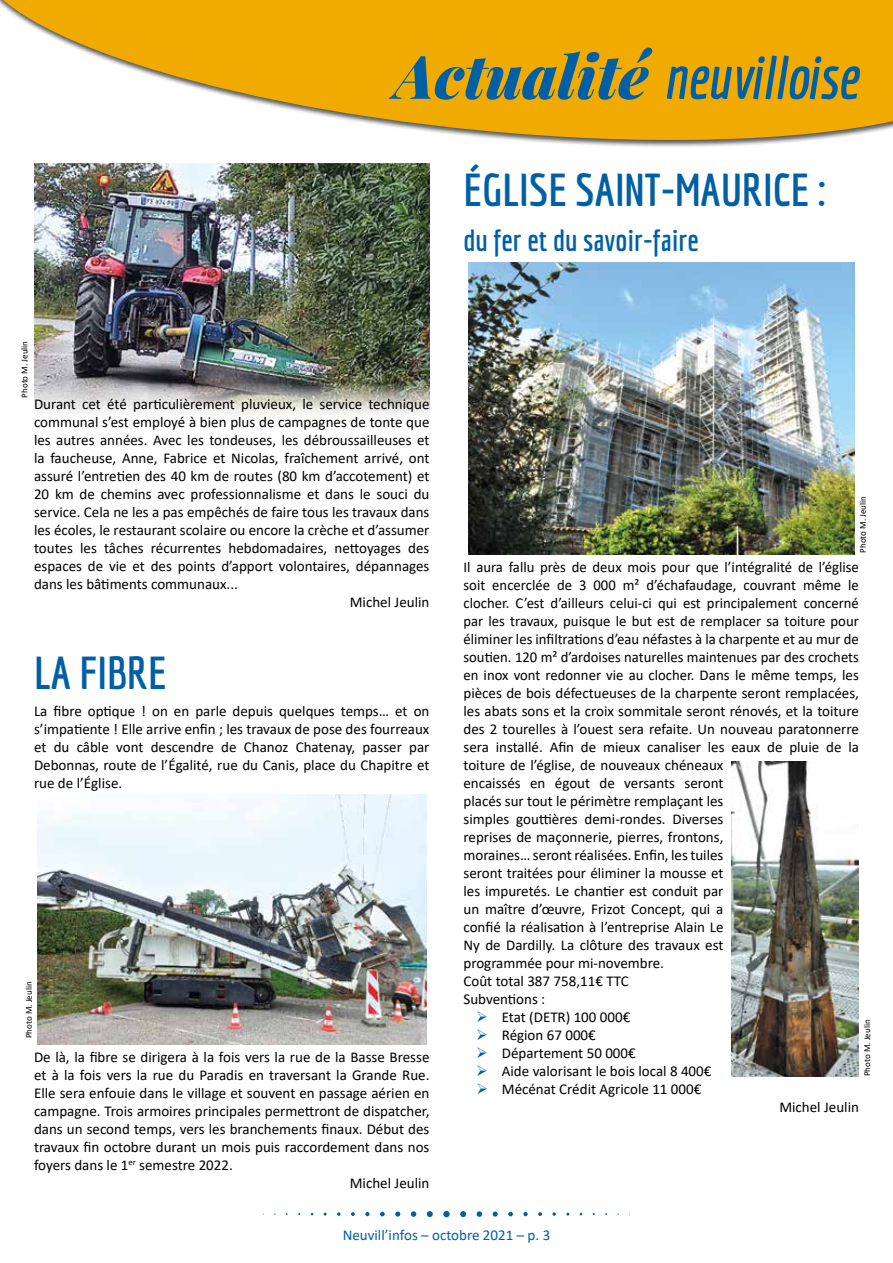
<style>
.page{position:relative;width:893px;height:1263px;background:#fff}
.page>*{position:absolute;margin:0;border:0;box-sizing:border-box;transform-origin:0 0}
.t1{font:italic 700 60px "Economica";color:#005fa5}
.t2{font:700 45px "Economica";color:#005fa5}
.t3{font:700 30px "Economica";color:#005fa5}
.t4{font:15px/18px "Calibri";color:#000;text-align:justify}
.t5{font:15px "Calibri";color:#005fa5}
.t6{font:9px "Calibri";color:#000}
.s1{font-family:"Playfair Display";font-weight:900}
</style>
<div class="page">
<div style="left:443px;top:1211px;width:7px;height:6px;background:#005fa5;border-radius:50%"></div>
<svg style="left:411px;top:1211px;width:5px;height:6px"></svg>
<svg style="left:477px;top:1211px;width:5px;height:6px"></svg>
<svg style="left:395px;top:1211px;width:5px;height:5px"></svg>
<svg style="left:493px;top:1211px;width:5px;height:5px"></svg>
<svg style="left:380px;top:1212px;width:5px;height:4px"></svg>
<svg style="left:508px;top:1212px;width:5px;height:4px"></svg>
<svg style="left:365px;top:1212px;width:5px;height:4px"></svg>
<svg style="left:523px;top:1212px;width:5px;height:4px"></svg>
<svg style="left:351px;top:1212px;width:4px;height:4px"></svg>
<svg style="left:538px;top:1212px;width:4px;height:4px"></svg>
<svg style="left:337px;top:1212px;width:3px;height:4px"></svg>
<svg style="left:552px;top:1212px;width:4px;height:4px"></svg>
<svg style="left:427px;top:1211px;width:6px;height:6px"></svg>
<svg style="left:460px;top:1211px;width:6px;height:6px"></svg>
<svg style="left:0;top:0;width:893px;height:147px;fill:#f0aa00"></svg>
<img style="left:37px;top:795px;width:389px;height:249px">
<img style="left:468px;top:262px;width:386px;height:292px">
<img style="left:732px;top:762px;width:127px;height:314px">
<img style="left:34px;top:164px;width:395px;height:253px">
<h1 class="t1" style="left:395px;top:42px;width:466px"><span class="s1">Actualité</span> neuvilloise</h1>
<p class="t6" style="left:18px;top:398px;width:58px;rotate:-90deg">Photo M. Jeulin</p>
<p class="t4" style="left:34px;top:394px;width:397px">Durant cet été particulièrement pluvieux, le service technique</p>
<p class="t4" style="left:34px;top:412px;width:397px">communal s’est employé à bien plus de campagnes de tonte que</p>
<p class="t4" style="left:34px;top:430px;width:397px">les autres années. Avec les tondeuses, les débroussailleuses et</p>
<p class="t4" style="left:34px;top:448px;width:397px">la faucheuse, Anne, Fabrice et Nicolas, fraîchement arrivé, ont</p>
<p class="t4" style="left:34px;top:466px;width:397px">assuré l’entretien des 40 km de routes (80 km d’accotement) et</p>
<p class="t4" style="left:34px;top:484px;width:397px">20 km de chemins avec professionnalisme et dans le souci du</p>
<p class="t4" style="left:34px;top:502px;width:397px">service. Cela ne les a pas empêchés de faire tous les travaux dans</p>
<p class="t4" style="left:34px;top:520px;width:397px">les écoles, le restaurant scolaire ou encore la crèche et d’assumer</p>
<p class="t4" style="left:34px;top:538px;width:397px">toutes les tâches récurrentes hebdomadaires, nettoyages des</p>
<p class="t4" style="left:34px;top:556px;width:397px">espaces de vie et des points d’apport volontaires, dépannages</p>
<p class="t4" style="left:34px;top:574px;width:205px">dans les bâtiments communaux...</p>
<p class="t4" style="left:350px;top:592px;width:81px">Michel Jeulin</p>
<h2 class="t2" style="left:34px;top:647px;width:134px">LA FIBRE</h2>
<p class="t4" style="left:34px;top:701px;width:397px">La fibre optique ! on en parle depuis quelques temps… et on s’impatiente ! Elle arrive enfin ; les travaux de pose des fourreaux et du câble vont descendre de Chanoz Chatenay, passer par Debonnas, route de l’Égalité, rue du Canis, place du Chapitre et rue de l’Église.</p>
<p class="t6" style="left:23px;top:1038px;width:58px;rotate:-90deg">Photo M. Jeulin</p>
<p class="t4" style="left:34px;top:1048px;width:397px">De là, la fibre se dirigera à la fois vers la rue de la Basse Bresse</p>
<p class="t4" style="left:34px;top:1066px;width:397px">et à la fois vers la rue du Paradis en traversant la Grande Rue.</p>
<p class="t4" style="left:34px;top:1084px;width:397px">Elle sera enfouie dans le village et souvent en passage aérien en</p>
<p class="t4" style="left:34px;top:1102px;width:397px">campagne. Trois armoires principales permettront de dispatcher,</p>
<p class="t4" style="left:34px;top:1120px;width:397px">dans un second temps, vers les branchements finaux. Début des</p>
<p class="t4" style="left:34px;top:1138px;width:397px">travaux fin octobre durant un mois puis raccordement dans nos</p>
<p class="t4" style="left:34px;top:1156px;width:200px">foyers dans le 1<sup>er</sup> semestre 2022.</p>
<p class="t4" style="left:350px;top:1174px;width:81px">Michel Jeulin</p>
<h2 class="t2" style="left:463px;top:164px;width:364px">ÉGLISE SAINT-MAURICE :</h2>
<h3 class="t3" style="left:463px;top:223px;width:237px">du fer et du savoir-faire</h3>
<p class="t6" style="left:856px;top:553px;width:58px;rotate:-90deg">Photo M. Jeulin</p>
<p class="t4" style="left:463px;top:558px;width:397px">Il aura fallu près de deux mois pour que l’intégralité de l’église</p>
<p class="t4" style="left:463px;top:576px;width:397px">soit encerclée de 3 000 m² d’échafaudage, couvrant même le</p>
<p class="t4" style="left:463px;top:594px;width:397px">clocher. C’est d’ailleurs celui-ci qui est principalement concerné</p>
<p class="t4" style="left:463px;top:612px;width:397px">par les travaux, puisque le but est de remplacer sa toiture pour</p>
<p class="t4" style="left:463px;top:630px;width:397px">éliminer les infiltrations d’eau néfastes à la charpente et au mur de</p>
<p class="t4" style="left:463px;top:648px;width:397px">soutien. 120 m² d’ardoises naturelles maintenues par des crochets</p>
<p class="t4" style="left:463px;top:666px;width:397px">en inox vont redonner vie au clocher. Dans le même temps, les</p>
<p class="t4" style="left:463px;top:684px;width:397px">pièces de bois défectueuses de la charpente seront remplacées,</p>
<p class="t4" style="left:463px;top:702px;width:397px">les abats sons et la croix sommitale seront rénovés, et la toiture</p>
<p class="t4" style="left:463px;top:720px;width:397px">des 2 tourelles à l’ouest sera refaite. Un nouveau paratonnerre</p>
<p class="t4" style="left:463px;top:738px;width:397px">sera installé. Afin de mieux canaliser les eaux de pluie de la</p>
<p class="t4" style="left:463px;top:756px;width:261px">toiture de l’église, de nouveaux chéneaux</p>
<p class="t4" style="left:463px;top:774px;width:261px">encaissés en égout de versants seront</p>
<p class="t4" style="left:463px;top:792px;width:261px">placés sur tout le périmètre remplaçant les</p>
<p class="t4" style="left:463px;top:810px;width:261px">simples gouttières demi-rondes. Diverses</p>
<p class="t4" style="left:463px;top:828px;width:261px">reprises de maçonnerie, pierres, frontons,</p>
<p class="t4" style="left:463px;top:846px;width:261px">moraines… seront réalisées. Enfin, les tuiles</p>
<p class="t4" style="left:463px;top:864px;width:261px">seront traitées pour éliminer la mousse et</p>
<p class="t4" style="left:463px;top:882px;width:261px">les impuretés. Le chantier est conduit par</p>
<p class="t4" style="left:463px;top:900px;width:261px">un maître d’œuvre, Frizot Concept, qui a</p>
<p class="t4" style="left:463px;top:918px;width:261px">confié la réalisation à l’entreprise Alain Le</p>
<p class="t4" style="left:463px;top:936px;width:261px">Ny de Dardilly. La clôture des travaux est</p>
<p class="t4" style="left:463px;top:954px;width:202px">programmée pour mi-novembre.</p>
<p class="t4" style="left:463px;top:972px;width:167px">Coût total 387 758,11€ TTC</p>
<p class="t4" style="left:463px;top:990px;width:83px">Subventions :</p>
<p class="t4" style="left:502px;top:1008px;width:130px">Etat (DETR) 100 000€</p>
<p class="t4" style="left:502px;top:1026px;width:96px">Région 67 000€</p>
<p class="t4" style="left:502px;top:1044px;width:135px">Département 50 000€</p>
<p class="t4" style="left:502px;top:1062px;width:211px">Aide valorisant le bois local 8 400€</p>
<p class="t4" style="left:502px;top:1080px;width:201px">Mécénat Crédit Agricole 11 000€</p>
<p class="t4" style="left:779px;top:1098px;width:81px">Michel Jeulin</p>
<p class="t6" style="left:861px;top:1076px;width:58px;rotate:-90deg">Photo M. Jeulin</p>
<p class="t5" style="left:343px;top:1225px;width:209px">Neuvill’infos – octobre 2021 – p. 3</p>
</div>
